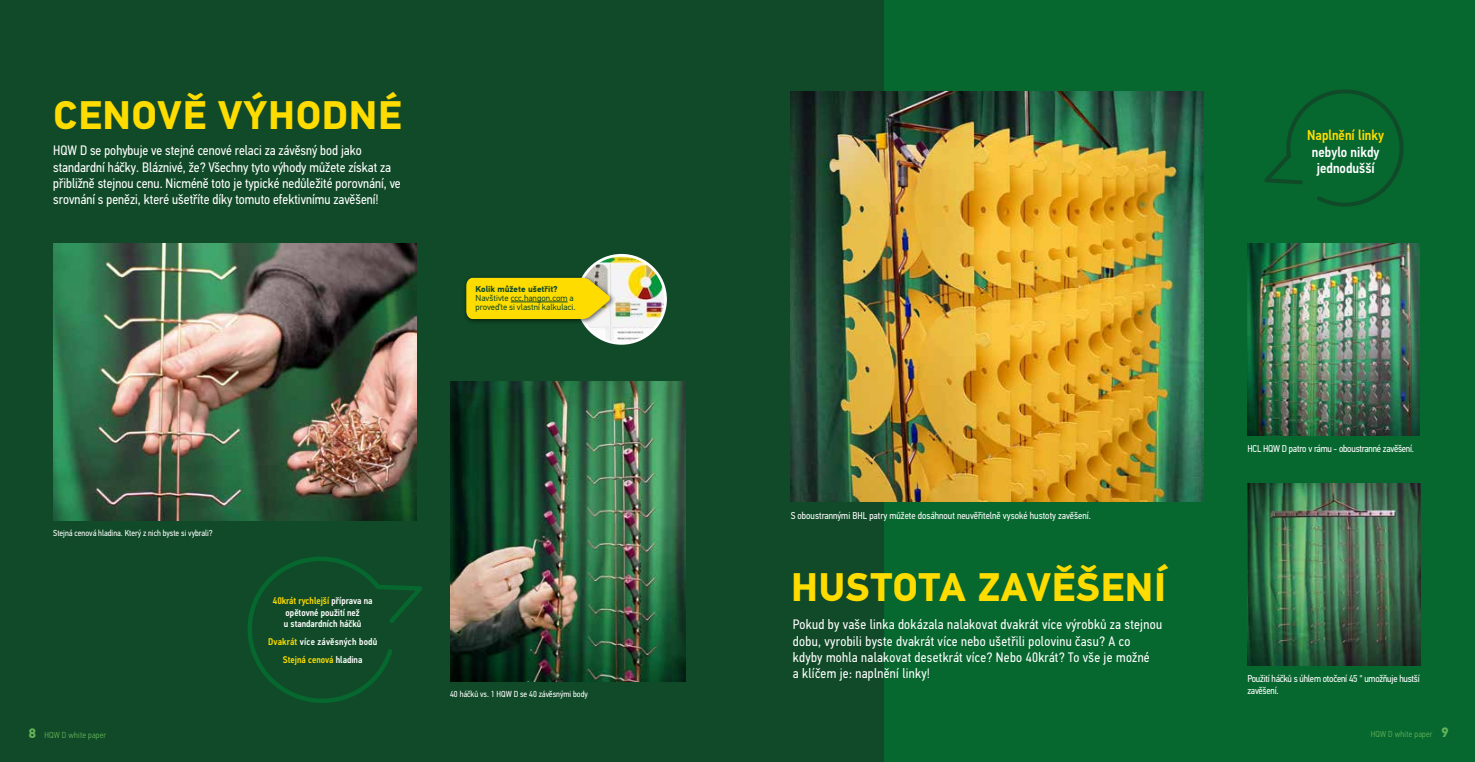
<style>
.page{position:relative;width:1475px;height:762px;background:#fff}
.page>*{position:absolute;margin:0;border:0;box-sizing:border-box;transform-origin:0 0}
.t1{font:700 40px "PF Din Text Pro";letter-spacing:.02em;color:#ffdc00}
.t2{font:500 14.38px/16.4px "PF Din Text Cond Pro";color:#fff;text-align:center}
.t3{font:500 14.38px "PF Din Text Cond Pro";color:#ffdc00}
.t4{font:13.75px/16.2px "PF Din Text Cond Pro";color:#fff}
.t5{font:13.75px/16.2px "PF Din Text Cond Pro";letter-spacing:.02em;color:#fff}
.t6{font:10px/12.5px "PF Din Text Cond Pro";letter-spacing:-.02em;color:#fff}
.t7{font:10px "PF Din Text Cond Pro";color:#fff}
.t8{font:500 9.75px/11.1px "PF Din Text Cond Pro";color:#fff;text-align:center}
.t9{font:8.75px "PF Din Text Cond Pro";color:#fff}
.t10{font:300 8.75px "PF Din Text Cond Pro";letter-spacing:.02em;color:#64b459}
.t11{font:8.62px/9.4px "PF Din Text Pro";color:#104a28}
.t12{font:700 8.62px "PF Din Text Pro";color:#104a28}
.s1{color:#ffdc00}
.s2{color:#fd0}
.s3{font-family:"PF Din Text Pro";font-weight:700;font-size:13.75px}
</style>
<div class="page">
<div style="left:0;top:0;width:1474px;height:762px;background:#104a28"></div>
<img style="left:53px;top:243px;width:363px;height:277px">
<img style="left:450px;top:381px;width:235px;height:301px">
<svg style="left:247px;top:557px;width:175px;height:146px"></svg>
<div style="left:884px;top:0;width:590px;height:762px;background:#06672f"></div>
<img style="left:1247px;top:483px;width:172px;height:183px">
<img style="left:1247px;top:243px;width:172px;height:193px">
<img style="left:790px;top:92px;width:413px;height:409px">
<svg style="left:1264px;top:89px;width:140px;height:118px"></svg>
<img style="left:577px;top:255px;width:88px;height:88px;border-radius:44px">
<div style="left:576px;top:254px;width:90px;height:91px;border:3px solid #fff;border-radius:50%"></div>
<div style="left:463px;top:275px;width:152px;height:50px;background:#000;opacity:.55"></div>
<svg style="left:466px;top:278px;width:144px;height:41px;background:#f7d70e"></svg>
<hr style="left:510px;top:302px;width:57px;height:1px;background:#104a28">
<h1 class="t1" style="left:54px;top:91px;width:349px">CENOVĚ VÝHODNÉ</h1>
<p class="t4" style="left:53px;top:142px;width:349px">HQW D se pohybuje ve stejné cenové relaci za závěsný bod jako standardní háčky. Bláznivé, že? Všechny tyto výhody můžete získat za přibližně stejnou cenu. Nicméně toto je typické nedůležité porovnání, ve srovnání s penězi, které ušetříte díky tomuto efektivnímu zavěšení!</p>
<p class="t12" style="left:475px;top:283px;width:84px">Kolik můžete ušetřit?</p>
<p class="t11" style="left:475px;top:293px;width:101px">Navštivte ccc.hangon.com a proveďte si vlastní kalkulaci.</p>
<p class="t9" style="left:53px;top:527px;width:161px">Stejná cenová hladina. Který z nich byste si vybrali?</p>
<p class="t8" style="left:273px;top:595px;width:101px"><span class="s1">40krát rychlejší</span> příprava na opětovné použití než<br>u standardních háčků</p>
<p class="t8" style="left:268px;top:632px;width:111px;line-height:18px"><span class="s2">Dvakrát</span> více závěsných bodů<br><span class="s2">Stejná cenová</span> hladina</p>
<p class="t9" style="left:450px;top:689px;width:139px">40 háčků vs. 1 HQW D se 40 závěsnými body</p>
<p class="t3" style="left:1306px;top:127px;width:78px">Naplnění linky</p>
<p class="t2" style="left:1311px;top:144px;width:69px">nebylo nikdy jednodušší</p>
<p class="t7" style="left:790px;top:510px;width:302px">S oboustrannými BHL patry můžete dosáhnout neuvěřitelně vysoké hustoty zavěšení.</p>
<h1 class="t1" style="left:791px;top:563px;width:376px">HUSTOTA ZAVĚŠENÍ</h1>
<p class="t5" style="left:792px;top:616px;width:370px">Pokud by vaše linka dokázala nalakovat dvakrát více výrobků za stejnou dobu, vyrobili byste dvakrát více nebo ušetřili polovinu času? A co kdyby mohla nalakovat desetkrát více? Nebo 40krát? To vše je možné<br>a klíčem je: naplnění linky!</p>
<p class="t6" style="left:1247px;top:443px;width:168px">HCL HQW D patro v rámu - oboustranné zavěšení.</p>
<p class="t6" style="left:1247px;top:672px;width:174px">Použití háčků s úhlem otočení 45 ° umožňuje hustší zavěšení.</p>
<p class="t10" style="left:28px;top:729px;width:79px"><span class="s3">8</span> HQW D white paper</p>
<p class="t10" style="left:1370px;top:729px;width:79px">HQW D white paper <span class="s3">9</span></p>
</div>
